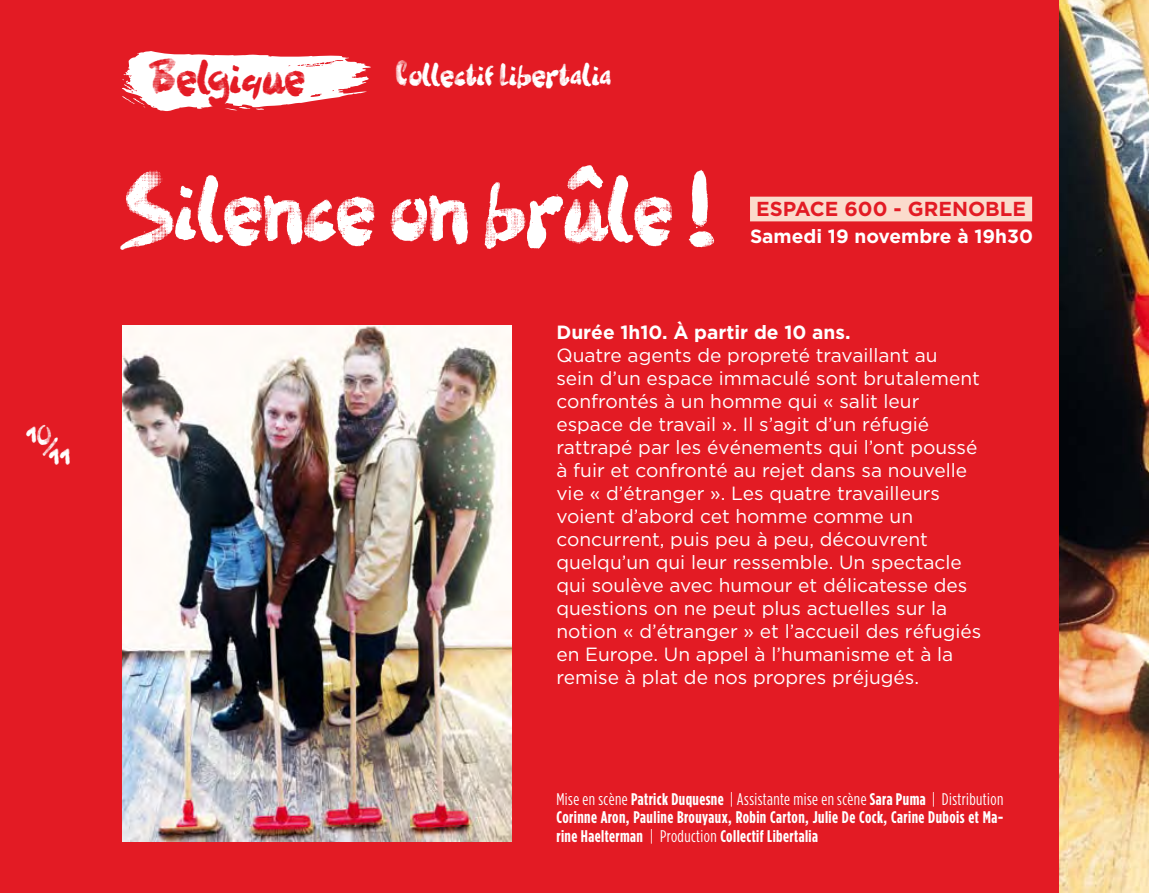
<style>
.page{position:relative;width:1149px;height:893px;background:#fff}
.page>*{position:absolute;margin:0;border:0;box-sizing:border-box;transform-origin:0 0}
.t1{font:60.75px "Vif Argent";color:#fff}
.t2{font:31.5px "Vif Argent";color:#e31b24}
.t3{font:21.38px "Vif Argent";color:#fff}
.t4{font:700 20.25px "Gotham";color:#e31b24}
.t5{font:19.12px/22.9px "Gotham";color:#fff}
.t6{font:700 19.12px "Gotham";color:#fff}
.t7{font:18px/22.3px "Vif Argent";color:#fff}
.t8{font:700 16.88px/18.4px "Gotham Condensed";letter-spacing:.025em;color:#fff;text-align:justify}
.s1{font-weight:400}
</style>
<div class="page">
<div style="left:0;top:0;width:1148px;height:893px;background:#e31b24"></div>
<img style="left:1059px;top:0;width:89px;height:893px">
<div style="left:749px;top:197px;width:282px;height:24px;background:#fbdbcc"></div>
<svg style="left:122px;top:51px;width:249px;height:60px"></svg>
<img style="left:122px;top:325px;width:389px;height:517px">
<p class="t7" style="left:49px;top:427px;width:23px;text-indent:-23px">10<br>11</p>
<p class="t7" style="left:43px;top:439px;width:17px">/</p>
<h2 class="t2" style="left:149px;top:65px;width:158px">Belgique</h2>
<p class="t3" style="left:395px;top:66px;width:217px">Collectif Libertalia</p>
<h1 class="t1" style="left:119px;top:185px;width:598px">Silence on brûle !</h1>
<p class="t4" style="left:755px;top:198px;width:41px">Espace</p>
<p class="t4" style="left:844px;top:198px;width:79px">600 - gre</p>
<p class="t4" style="left:951px;top:198px;width:61px">noble</p>
<p class="t6" style="left:749px;top:225px;width:284px">Samedi 19 novembre à 19h30</p>
<p class="t6" style="left:556px;top:321px;width:295px">Durée 1h10. À partir de 10 ans.</p>
<p class="t5" style="left:556px;top:344px;width:426px">Quatre agents de propreté travaillant au<br>sein d’un espace immaculé sont brutalement confrontés à un homme qui « salit leur espace de travail ». Il s’agit d’un réfugié rattrapé par les événements qui l’ont poussé à fuir et confronté au rejet dans sa nouvelle vie « d’étranger ». Les quatre travailleurs voient d’abord cet homme comme un concurrent, puis peu à peu, découvrent quelqu’un qui leur ressemble. Un spectacle qui soulève avec humour et délicatesse des questions on ne peut plus actuelles sur la notion « d’étranger » et l’accueil des réfugiés en Europe. Un appel à l’humanisme et à la remise à plat de nos propres préjugés.</p>
<p class="t8" style="left:556px;top:789px;width:448px"><span class="s1">Mise en scène</span> Patrick Duquesne <span class="s1">| Assistante mise en scène</span> Sara Puma <span class="s1">| Distribution </span>Corinne Aron, Pauline Brouyaux, Robin Carton, Julie De Cock, Carine Dubois et Ma&shy;rine Haelterman <span class="s1">| Production</span> Collectif Libertalia</p>
</div>
